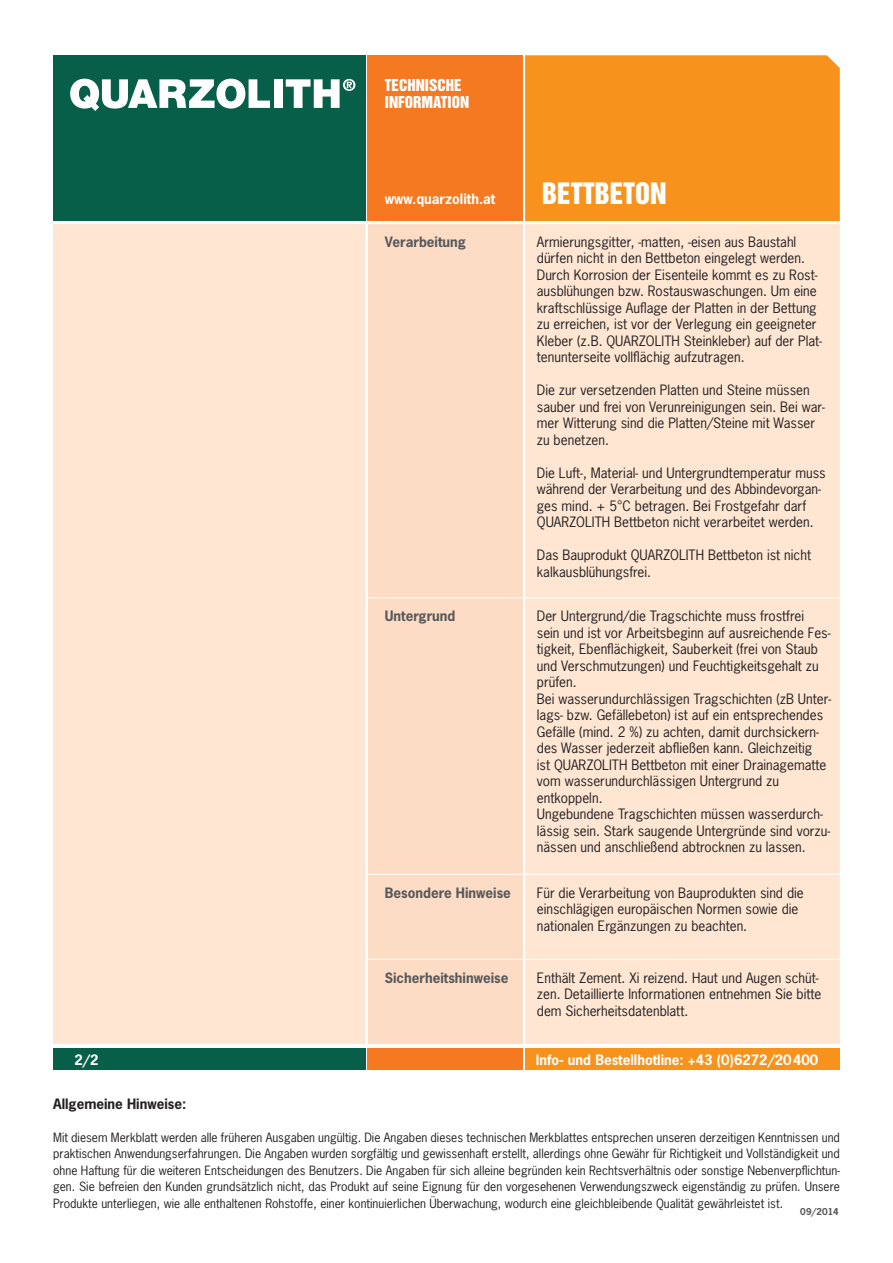
<style>
.page{position:relative;width:893px;height:1263px;background:#fff}
.page>*{position:absolute;margin:0;border:0;box-sizing:border-box;transform-origin:0 0}
.Subline_weiss{font:27px "Helvetica Inserat LT Std";color:#fff}
.Subline_weiss-2{font:15px/17.2px "Helvetica Inserat LT Std";color:#fff}
.Copy{font:13.5px/16.5px "News Gothic Std";color:#231f20}
.Copy-2{font:700 13.5px "News Gothic Std";color:#fff}
.Copy-3{font:700 13.5px "News Gothic Std";color:#57585a}
.t1{font:700 13.5px "News Gothic Std";color:#231f20}
.t2{font:12px/16.5px "News Gothic Std";color:#231f20;text-align:justify}
.Copy-4{font:700 9px "News Gothic Std";color:#57585a}
</style>
<div class="page">
<div style="left:53px;top:1048px;width:313px;height:21px;background:#075f4a"></div>
<div style="left:368px;top:1048px;width:155px;height:21px;background:#f47921"></div>
<div style="left:525px;top:1048px;width:315px;height:21px;background:#f7931d"></div>
<div style="left:53px;top:55px;width:313px;height:166px;background:#075f4a"></div>
<div style="left:525px;top:55px;width:315px;height:166px;background:#f7931d"></div>
<div style="left:368px;top:55px;width:155px;height:166px;background:#f47921"></div>
<div style="left:368px;top:224px;width:155px;height:820px;background:#fddcc5"></div>
<div style="left:525px;top:224px;width:315px;height:820px;background:#fee6d3"></div>
<hr style="left:368px;top:597px;width:155px;height:1px;background:#fff">
<hr style="left:525px;top:597px;width:315px;height:1px;background:#fff">
<hr style="left:368px;top:874px;width:155px;height:1px;background:#fff">
<hr style="left:525px;top:874px;width:315px;height:1px;background:#fff">
<hr style="left:368px;top:959px;width:155px;height:1px;background:#fff">
<hr style="left:525px;top:959px;width:315px;height:1px;background:#fff">
<div style="left:53px;top:224px;width:314px;height:820px;background:#fee6d3"></div>
<hr style="left:366px;top:224px;width:2px;height:820px;background:#fff">
<svg style="left:70px;top:79px;width:200px;height:32px"></svg>
<div style="left:274px;top:79px;width:9px;height:29px;background:#fff"></div>
<svg style="left:286px;top:79px;width:69px;height:29px"></svg>
<p class="Subline_weiss-2" style="left:385px;top:77px;width:86px">TECHNISCHE<br>INFORMATION</p>
<p class="Copy-2" style="left:385px;top:190px;width:112px">www.quarzolith.at</p>
<p class="Subline_weiss" style="left:542px;top:177px;width:126px">BETTBETON</p>
<p class="Copy-3" style="left:385px;top:233px;width:83px">Verarbeitung</p>
<p class="Copy" style="left:537px;top:233px;width:287px">Armierungsgitter, -matten, -eisen aus Baustahl dürfen nicht in den Bettbeton eingelegt werden.<br>Durch Korrosion der Eisenteile kommt es zu Rost&shy;ausblühungen bzw. Rostauswaschungen. Um eine kraftschlüssige Auflage der Platten in der Bettung zu erreichen, ist vor der Verlegung ein geeigneter Kleber (z.B. QUARZOLITH Steinkleber) auf der Plat&shy;tenunterseite vollflächig aufzutragen.</p>
<p class="Copy" style="left:537px;top:382px;width:290px">Die zur versetzenden Platten und Steine müssen sauber und frei von Verunreinigungen sein. Bei war&shy;mer Witterung sind die Platten/Steine mit Wasser zu benetzen.</p>
<p class="Copy" style="left:537px;top:464px;width:290px">Die Luft-, Material- und Untergrundtemperatur muss während der Verarbeitung und des Abbindevorgan&shy;ges mind. + 5°C betragen. Bei Frostgefahr darf QUARZOLITH Bettbeton nicht verarbeitet werden.</p>
<p class="Copy" style="left:537px;top:547px;width:276px">Das Bauprodukt QUARZOLITH Bettbeton ist nicht kalkausblühungsfrei.</p>
<p class="Copy-3" style="left:385px;top:607px;width:72px">Untergrund</p>
<p class="Copy" style="left:537px;top:608px;width:295px">Der Untergrund/die Tragschichte muss frostfrei<br>sein und ist vor Arbeitsbeginn auf ausreichende Fes&shy;tigkeit, Ebenflächigkeit, Sauberkeit (frei von Staub und Verschmutzungen) und Feuchtigkeitsgehalt zu prüfen.</p>
<p class="Copy" style="left:537px;top:690px;width:296px">Bei wasserundurchlässigen Tragschichten (zB Unter&shy;lags- bzw. Gefällebeton) ist auf ein entsprechendes Gefälle (mind. 2 %) zu achten, damit durchsickern&shy;des Wasser jederzeit abfließen kann. Gleichzeitig<br>ist QUARZOLITH Bettbeton mit einer Drainagematte vom wasserundurchlässigen Untergrund zu</p>
<p class="Copy" style="left:537px;top:789px;width:67px">entkoppeln.</p>
<p class="Copy" style="left:537px;top:806px;width:295px">Ungebundene Tragschichten müssen wasserdurch&shy;lässig sein. Stark saugende Untergründe sind vorzu&shy;nässen und anschließend abtrocknen zu lassen.</p>
<p class="Copy-3" style="left:385px;top:883px;width:128px">Besondere Hinweise</p>
<p class="Copy" style="left:537px;top:884px;width:268px">Für die Verarbeitung von Bauprodukten sind die einschlägigen europäischen Normen sowie die nationalen Ergänzungen zu beachten.</p>
<p class="Copy-3" style="left:385px;top:968px;width:125px">Sicherheitshinweise</p>
<p class="Copy" style="left:537px;top:969px;width:286px">Enthält Zement. Xi reizend. Haut und Augen schüt&shy;zen. Detaillierte Informationen entnehmen Sie bitte dem Sicherheitsdatenblatt.</p>
<p class="Copy-2" style="left:74px;top:1051px;width:26px">2/2</p>
<p class="Copy-2" style="left:536px;top:1051px;width:284px">Info- und Bestellhotline: +43 (0)6272/20400</p>
<p class="t1" style="left:53px;top:1095px;width:135px">Allgemeine Hinweise:</p>
<p class="t2" style="left:53px;top:1129px;width:788px">Mit diesem Merkblatt werden alle früheren Ausgaben ungültig. Die Angaben dieses technischen Merkblattes entsprechen unseren derzeitigen Kenntnissen und praktischen Anwendungserfahrungen. Die Angaben wurden sorgfältig und gewissenhaft erstellt, allerdings ohne Gewähr für Richtigkeit und Vollständigkeit und ohne Haftung für die weiteren Entscheidungen des Benutzers. Die Angaben für sich alleine begründen kein Rechtsverhältnis oder sonstige Nebenverpflichtun&shy;gen. Sie befreien den Kunden grundsätzlich nicht, das Produkt auf seine Eignung für den vorgesehenen Verwendungszweck eigenständig zu prüfen. Unsere Produkte unterliegen, wie alle enthaltenen Rohstoffe, einer kontinuierlichen Überwachung, wodurch eine gleichbleibende Qualität gewährleistet ist.</p>
<p class="Copy-4" style="left:800px;top:1205px;width:40px">09/2014</p>
</div>
